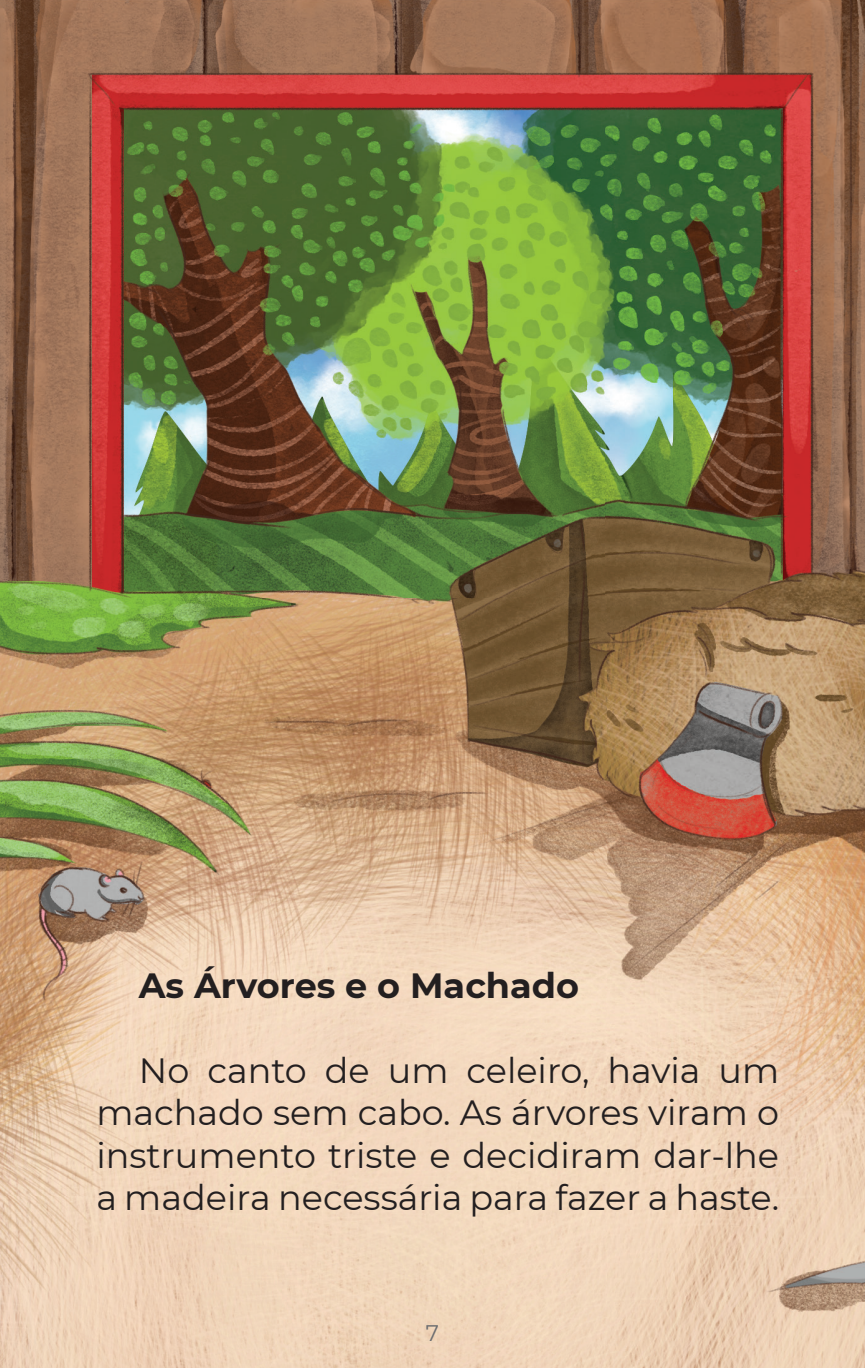
<style>
.page{position:relative;width:865px;height:1368px;background:#fff}
.page>*{position:absolute;margin:0;border:0;box-sizing:border-box;transform-origin:0 0}
.t1{font:35px/42.5px "Montserrat";color:#231f20;text-align:justify}
.t2{font:700 35px "Montserrat";color:#231f20}
.t3{font:22.5px "Montserrat";color:#6c6d70}
</style>
<div class="page">
<img style="left:0;top:0;width:605px;height:1196px">
<img style="left:605px;top:0;width:260px;height:1368px">
<img style="left:0;top:1196px;width:606px;height:172px">
<p class="t2" style="left:139px;top:960px;width:441px">As Árvores e o Machado</p>
<p class="t1" style="left:96px;top:1048px;width:684px;text-indent:43px">No canto de um celeiro, havia um machado sem cabo. As árvores viram o instrumento triste e decidiram dar-lhe a madeira necessária para fazer a haste.</p>
<p class="t3" style="left:426px;top:1317px;width:15px">7</p>
</div>
